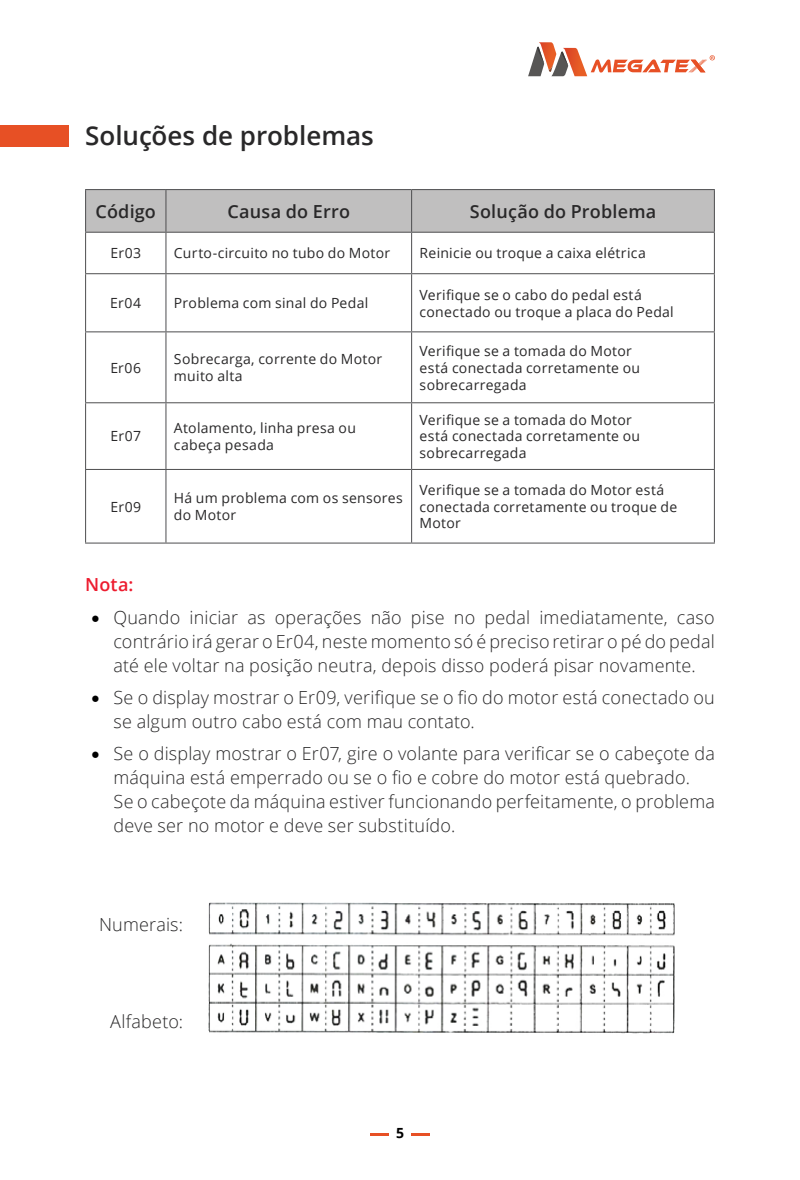
<style>
.page{position:relative;width:800px;height:1180px;background:#fff}
.page>*{position:absolute;margin:0;border:0;box-sizing:border-box;transform-origin:0 0}
.t1{font:600 26px "Open Sans";color:#292829}
.t2{font:300 18px/24px "Open Sans";letter-spacing:.01em;color:#292829}
.t3{font:600 18px "Open Sans";letter-spacing:.01em;color:#292829}
.t4{font:600 18px "Open Sans";color:#ed1c2f}
.t5{font:14px/16.8px "Open Sans";letter-spacing:.02em;color:#292829}
.t6{font:700 14px "Open Sans";color:#000}
.s1{font-family:"Minion Pro";font-weight:400;font-size:24px;color:#000}
</style>
<div class="page">
<svg style="left:528px;top:42px;width:186px;height:34px"></svg>
<svg style="left:370px;top:1133px;width:18px;height:1px"></svg>
<svg style="left:411px;top:1133px;width:19px;height:1px"></svg>
<div style="left:0;top:125px;width:68px;height:21px;background:#e75025"></div>
<div style="left:86px;top:190px;width:627px;height:42px;background:#c0bfbf"></div>
<hr style="left:85px;top:189px;width:81px;height:1px;background:#4d4d4f">
<hr style="left:85px;top:190px;width:1px;height:42px;background:#4d4d4f">
<hr style="left:166px;top:189px;width:245px;height:1px;background:#4d4d4f">
<hr style="left:165px;top:190px;width:1px;height:42px;background:#4d4d4f">
<hr style="left:411px;top:189px;width:303px;height:1px;background:#4d4d4f">
<hr style="left:411px;top:190px;width:1px;height:42px;background:#4d4d4f">
<hr style="left:713px;top:190px;width:1px;height:42px;background:#4d4d4f">
<hr style="left:85px;top:232px;width:81px;height:1px;background:#4d4d4f">
<hr style="left:85px;top:233px;width:1px;height:40px;background:#4d4d4f">
<hr style="left:166px;top:232px;width:245px;height:1px;background:#4d4d4f">
<hr style="left:165px;top:233px;width:1px;height:40px;background:#4d4d4f">
<hr style="left:411px;top:232px;width:303px;height:1px;background:#4d4d4f">
<hr style="left:411px;top:233px;width:1px;height:40px;background:#4d4d4f">
<hr style="left:713px;top:233px;width:1px;height:40px;background:#4d4d4f">
<hr style="left:85px;top:273px;width:81px;height:1px;background:#4d4d4f">
<hr style="left:85px;top:274px;width:1px;height:57px;background:#4d4d4f">
<hr style="left:166px;top:273px;width:245px;height:1px;background:#4d4d4f">
<hr style="left:165px;top:274px;width:1px;height:57px;background:#4d4d4f">
<hr style="left:411px;top:273px;width:303px;height:1px;background:#4d4d4f">
<hr style="left:411px;top:274px;width:1px;height:57px;background:#4d4d4f">
<hr style="left:713px;top:274px;width:1px;height:57px;background:#4d4d4f">
<hr style="left:85px;top:331px;width:81px;height:1px;background:#4d4d4f">
<hr style="left:85px;top:332px;width:1px;height:70px;background:#4d4d4f">
<hr style="left:166px;top:331px;width:245px;height:1px;background:#4d4d4f">
<hr style="left:165px;top:332px;width:1px;height:70px;background:#4d4d4f">
<hr style="left:411px;top:331px;width:303px;height:1px;background:#4d4d4f">
<hr style="left:411px;top:332px;width:1px;height:70px;background:#4d4d4f">
<hr style="left:713px;top:332px;width:1px;height:70px;background:#4d4d4f">
<hr style="left:85px;top:402px;width:81px;height:1px;background:#4d4d4f">
<hr style="left:85px;top:403px;width:1px;height:66px;background:#4d4d4f">
<hr style="left:166px;top:402px;width:245px;height:1px;background:#4d4d4f">
<hr style="left:165px;top:403px;width:1px;height:66px;background:#4d4d4f">
<hr style="left:411px;top:402px;width:303px;height:1px;background:#4d4d4f">
<hr style="left:411px;top:403px;width:1px;height:66px;background:#4d4d4f">
<hr style="left:713px;top:403px;width:1px;height:66px;background:#4d4d4f">
<hr style="left:85px;top:469px;width:81px;height:1px;background:#4d4d4f">
<hr style="left:85px;top:470px;width:1px;height:72px;background:#4d4d4f">
<hr style="left:166px;top:469px;width:245px;height:1px;background:#4d4d4f">
<hr style="left:165px;top:470px;width:1px;height:72px;background:#4d4d4f">
<hr style="left:411px;top:469px;width:303px;height:1px;background:#4d4d4f">
<hr style="left:411px;top:470px;width:1px;height:72px;background:#4d4d4f">
<hr style="left:713px;top:470px;width:1px;height:72px;background:#4d4d4f">
<hr style="left:85px;top:542px;width:81px;height:1px;background:#4d4d4f">
<hr style="left:166px;top:542px;width:245px;height:1px;background:#4d4d4f">
<hr style="left:411px;top:542px;width:303px;height:1px;background:#4d4d4f">
<img style="left:208px;top:902px;width:467px;height:132px">
<h1 class="t1" style="left:85px;top:117px;width:290px">Soluções de problemas</h1>
<p class="t3" style="left:96px;top:199px;width:62px">Código</p>
<p class="t3" style="left:227px;top:199px;width:124px">Causa do Erro</p>
<p class="t3" style="left:469px;top:199px;width:188px">Solução do Problema</p>
<p class="t5" style="left:110px;top:244px;width:32px">Er03</p>
<p class="t5" style="left:174px;top:244px;width:218px">Curto-circuito no tubo do Motor</p>
<p class="t5" style="left:419px;top:244px;width:228px">Reinicie ou troque a caixa elétrica</p>
<p class="t5" style="left:110px;top:294px;width:32px">Er04</p>
<p class="t5" style="left:174px;top:294px;width:196px">Problema com sinal do Pedal</p>
<p class="t5" style="left:419px;top:286px;width:255px">Verifique se o cabo do pedal está conectado ou troque a placa do Pedal</p>
<p class="t5" style="left:110px;top:359px;width:32px">Er06</p>
<p class="t5" style="left:174px;top:350px;width:210px">Sobrecarga, corrente do Motor muito alta</p>
<p class="t5" style="left:419px;top:342px;width:222px">Verifique se a tomada do Motor está conectada corretamente ou sobrecarregada</p>
<p class="t5" style="left:110px;top:427px;width:32px">Er07</p>
<p class="t5" style="left:174px;top:419px;width:183px">Atolamento, linha presa ou cabeça pesada</p>
<p class="t5" style="left:419px;top:411px;width:222px">Verifique se a tomada do Motor está conectada corretamente ou sobrecarregada</p>
<p class="t5" style="left:110px;top:497px;width:32px">Er09</p>
<p class="t5" style="left:174px;top:489px;width:230px">Há um problema com os sensores do Motor</p>
<p class="t5" style="left:419px;top:481px;width:259px">Verifique se a tomada do Motor está conectada corretamente ou troque de<br>Motor</p>
<p class="t4" style="left:85px;top:572px;width:50px">Nota:</p>
<p class="t2" style="left:113px;top:604px;width:603px;text-align:justify;text-indent:-23px"><span class="s1">•</span> Quando iniciar as operações não pise no pedal imediatamente, caso contrário irá gerar o Er04, neste momento só é preciso retirar o pé do pedal até ele voltar na posição neutra, depois disso poderá pisar novamente.</p>
<p class="t2" style="left:113px;top:684px;width:602px;text-indent:-23px"><span class="s1">•</span> Se o display mostrar o Er09, verifique se o fio do motor está conectado ou se algum outro cabo está com mau contato.</p>
<p class="t2" style="left:113px;top:740px;width:602px;text-indent:-23px"><span class="s1">•</span> Se o display mostrar o Er07, gire o volante para verificar se o cabeçote da máquina está emperrado ou se o fio e cobre do motor está quebrado.<br>Se o cabeçote da máquina estiver funcionando perfeitamente, o problema deve ser no motor e deve ser substituído.</p>
<p class="t2" style="left:99px;top:912px;width:85px">Numerais:</p>
<p class="t2" style="left:110px;top:1008px;width:74px">Alfabeto:</p>
<p class="t6" style="left:396px;top:1123px;width:9px">5</p>
</div>
